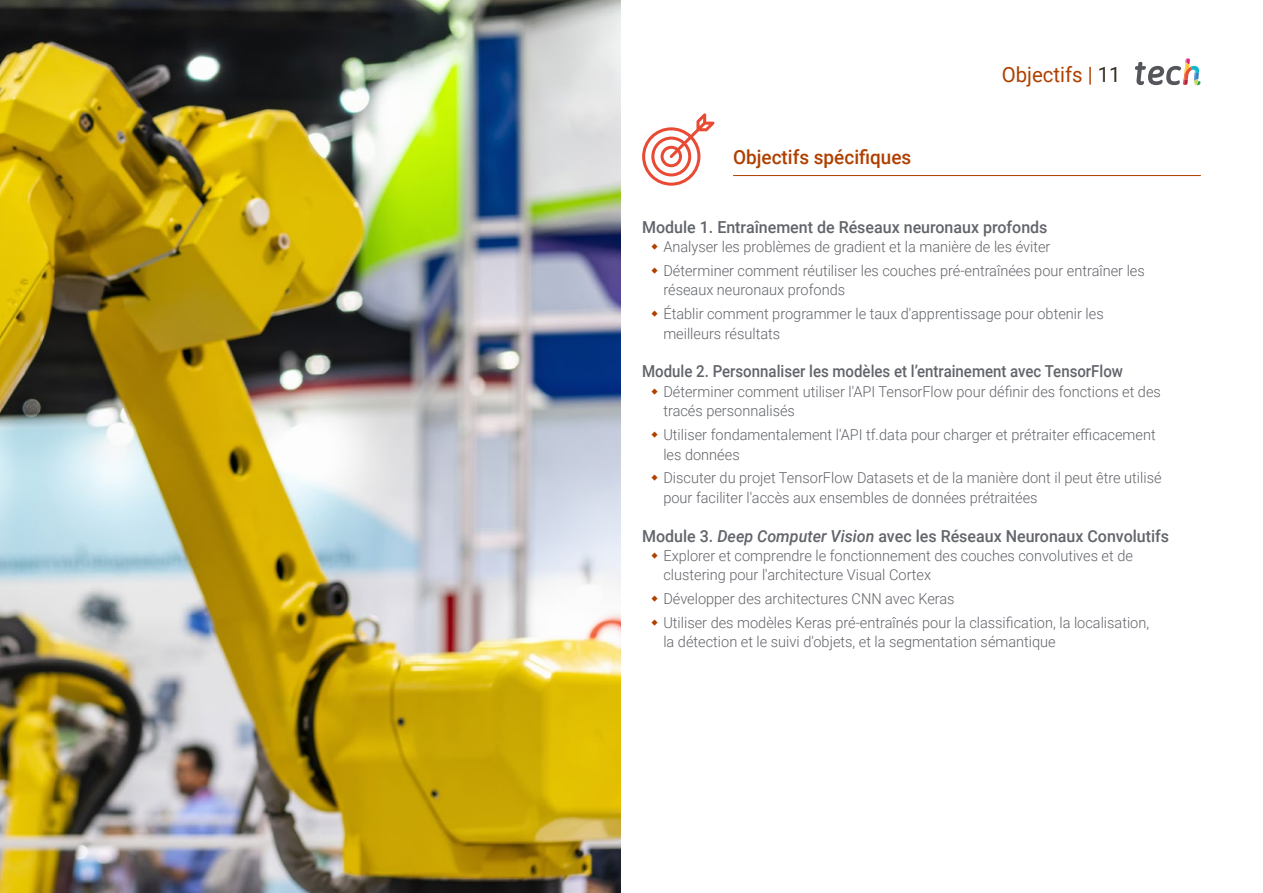
<style>
.page{position:relative;width:1263px;height:893px;background:#fff}
.page>*{position:absolute;margin:0;border:0;box-sizing:border-box;transform-origin:0 0}
.t1{font:21px "Roboto";color:#ae4000}
.t2{font:500 19.5px "Roboto";color:#ae4000}
.t3{font:500 16.5px "Roboto";color:#61646a}
.t4{font:500 16.5px "Roboto";color:#61646a;scale:.91 1}
.t5{font:300 15px/19.5px "Roboto";color:#61646a}
.s1{color:#312e20}
.s2{font-style:italic}
</style>
<div class="page">
<hr style="left:733px;top:175px;width:468px;height:1px;background:#ae4000">
<svg style="left:642px;top:113px;width:72px;height:73px"></svg>
<svg style="left:1135px;top:58px;width:65px;height:28px"></svg>
<img style="left:0;top:0;width:621px;height:893px">
<h2 class="t2" style="left:733px;top:144px;width:180px">Objectifs spécifiques</h2>
<h1 class="t1" style="left:1002px;top:60px;width:120px">Objectifs | <span class="s1">11</span></h1>
<p class="t3" style="left:642px;top:215px;width:407px">Module 1. Entraînement de Réseaux neuronaux profonds</p>
<p class="t5" style="left:663px;top:234px;width:483px;line-height:23.7px">Analyser les problèmes de gradient et la manière de les éviter<br>Déterminer comment réutiliser les couches pré-entraînées pour entraîner les</p>
<p class="t5" style="left:663px;top:278px;width:442px;line-height:23.7px">réseaux neuronaux profonds<br>Établir comment programmer le taux d'apprentissage pour obtenir les</p>
<p class="t5" style="left:663px;top:323px;width:118px">meilleurs résultats</p>
<p class="t4" style="left:642px;top:360px;width:530px">Module 2. Personnaliser les modèles et l’entrainement avec TensorFlow</p>
<p class="t5" style="left:663px;top:381px;width:499px">Déterminer comment utiliser l'API TensorFlow pour définir des fonctions et des tracés personnalisés</p>
<p class="t5" style="left:663px;top:424px;width:494px">Utiliser fondamentalement l'API tf.data pour charger et prétraiter efficacement les données</p>
<p class="t5" style="left:663px;top:468px;width:500px">Discuter du projet TensorFlow Datasets et de la manière dont il peut être utilisé pour faciliter l'accès aux ensembles de données prétraitées</p>
<p class="t3" style="left:642px;top:524px;width:529px">Module 3. <span class="s2">Deep Computer Vision</span> avec les Réseaux Neuronaux Convolutifs</p>
<p class="t5" style="left:663px;top:545px;width:471px">Explorer et comprendre le fonctionnement des couches convolutives et de clustering pour l'architecture Visual Cortex</p>
<p class="t5" style="left:663px;top:586px;width:487px;line-height:23.7px">Développer des architectures CNN avec Keras<br>Utiliser des modèles Keras pré-entraînés pour la classification, la localisation,</p>
<p class="t5" style="left:663px;top:632px;width:394px">la détection et le suivi d'objets, et la segmentation sémantique</p>
</div>
